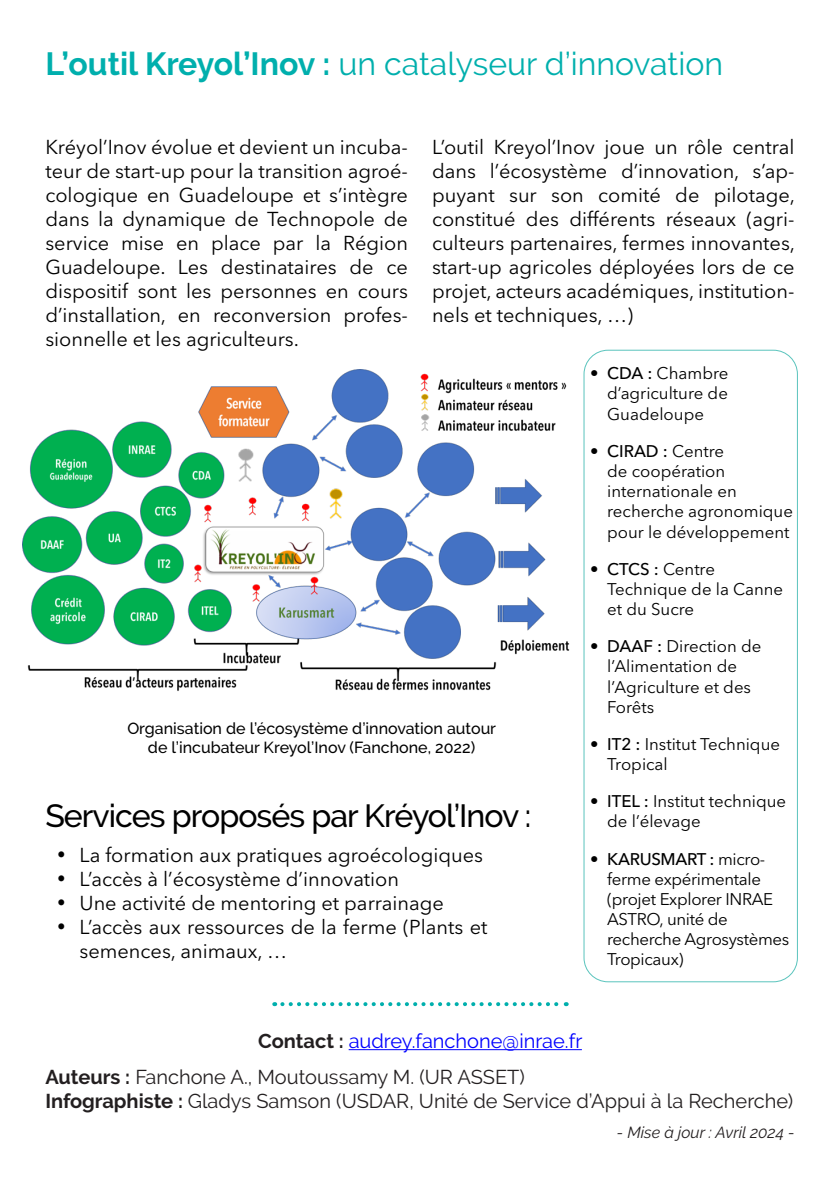
<style>
.page{position:relative;width:840px;height:1191px;background:#fff}
.page>*{position:absolute;margin:0;border:0;box-sizing:border-box;transform-origin:0 0}
.Heading_1{font:32px "Raleway";color:#00afad}
.t1{font:500 32px "Raleway";letter-spacing:-.03em;color:#000}
.Body_Text{font:20px/24px "Avenir Next LT Pro";color:#000;text-align:justify}
.t2{font:20px "Raleway";color:#231f20}
.t3{font:20px "Raleway";color:#00f}
.t4{font:16.8px/20.2px "Avenir Next LT Pro";color:#000}
.t5{font:16.8px/20.2px "Avenir Next LT Pro";letter-spacing:-.02em;color:#000}
.t6{font:500 16px "Raleway";color:#000}
.t7{font:italic 16px "Raleway";color:#231f20}
.s1{font-weight:700}
.s2{font-weight:500}
.s3{font-weight:700;color:#231f20}
</style>
<div class="page">
<img style="left:23px;top:369px;width:547px;height:322px">
<div style="left:583px;top:350px;width:214px;height:632px;border:1px solid #5ac4bd;border-radius:24px"></div>
<hr style="left:348px;top:1049px;width:233px;height:1px;background:#00f">
<svg style="left:282px;top:1002px;width:284px;height:4px"></svg>
<p class="Heading_1" style="left:45px;top:46px;width:678px"><span class="s1">L’outil Kreyol’Inov :</span> un catalyseur d’innovation</p>
<p class="Body_Text" style="left:45px;top:135px;width:364px">Kréyol’Inov évolue et devient un incuba&shy;teur de start-up pour la transition agroé&shy;cologique en Guadeloupe et s’intègre dans la dynamique de Technopole de service mise en place par la Région Guadeloupe. Les destinataires de ce dispositif sont les personnes en cours d’installation, en reconversion profes&shy;sionnelle et les agriculteurs.</p>
<p class="Body_Text" style="left:432px;top:135px;width:364px">L’outil Kreyol’Inov joue un rôle central dans l’écosystème d’innovation, s’ap&shy;puyant sur son comité de pilotage, constitué des différents réseaux (agri&shy;culteurs partenaires, fermes innovantes, start-up agricoles déployées lors de ce projet, acteurs académiques, institution&shy;nels et techniques, …)</p>
<p class="t4" style="left:607px;top:363px;width:123px;text-align:justify;text-indent:-17px"><span class="s2">• CDA :</span> Chambre d’agriculture de Guadeloupe</p>
<p class="t4" style="left:607px;top:441px;width:187px;text-indent:-17px"><span class="s2">• CIRAD :</span> Centre<br>de coopération internationale en recherche agronomique pour le développement</p>
<p class="t4" style="left:607px;top:559px;width:177px;text-indent:-17px"><span class="s2">• CTCS :</span> Centre<br>Technique de la Canne et du Sucre</p>
<p class="t4" style="left:607px;top:636px;width:155px;text-indent:-17px"><span class="s2">• DAAF :</span> Direction de l’Alimentation de l’Agriculture et des<br>Forêts</p>
<p class="t4" style="left:607px;top:734px;width:174px;text-indent:-17px"><span class="s2">• IT2 :</span> Institut Technique<br>Tropical</p>
<p class="t4" style="left:607px;top:791px;width:180px;text-indent:-17px"><span class="s2">• ITEL :</span> Institut technique de l’élevage</p>
<p class="t5" style="left:607px;top:848px;width:183px;text-indent:-17px"><span class="s2">• KARUSMART :</span> micro&shy;ferme expérimentale (projet Explorer INRAE<br>ASTRO, unité de recherche Agrosystèmes<br>Tropicaux)</p>
<p class="t6" style="left:127px;top:719px;width:370px">Organisation de l’écosystème d’innovation autour</p>
<p class="t6" style="left:148px;top:738px;width:328px">de l’incubateur Kreyol’Inov (Fanchone, 2022)</p>
<p class="t1" style="left:45px;top:797px;width:487px">Services proposés par Kréyol’Inov :</p>
<p class="Body_Text" style="left:57px;top:843px;width:427px">• La formation aux pratiques agroécologiques</p>
<p class="Body_Text" style="left:57px;top:867px;width:343px">• L’accès à l’écosystème d’innovation</p>
<p class="Body_Text" style="left:57px;top:891px;width:388px">• Une activité de mentoring et parrainage</p>
<p class="Body_Text" style="left:79px;top:915px;width:409px;text-indent:-23px">• L’accès aux ressources de la ferme (Plants et semences, animaux, …</p>
<p class="t3" style="left:258px;top:1029px;width:325px"><span class="s3">Contact :</span> audrey.fanchone@inrae.fr</p>
<p class="t2" style="left:45px;top:1064px;width:480px"><span class="s1">Auteurs :</span> Fanchone A., Moutoussamy M. (UR ASSET)</p>
<p class="t2" style="left:45px;top:1088px;width:749px"><span class="s1">Infographiste :</span> Gladys Samson (USDAR, Unité de Service d’Appui à la Recherche)</p>
<p class="t7" style="left:616px;top:1123px;width:179px">- Mise à jour : Avril 2024 -</p>
</div>
